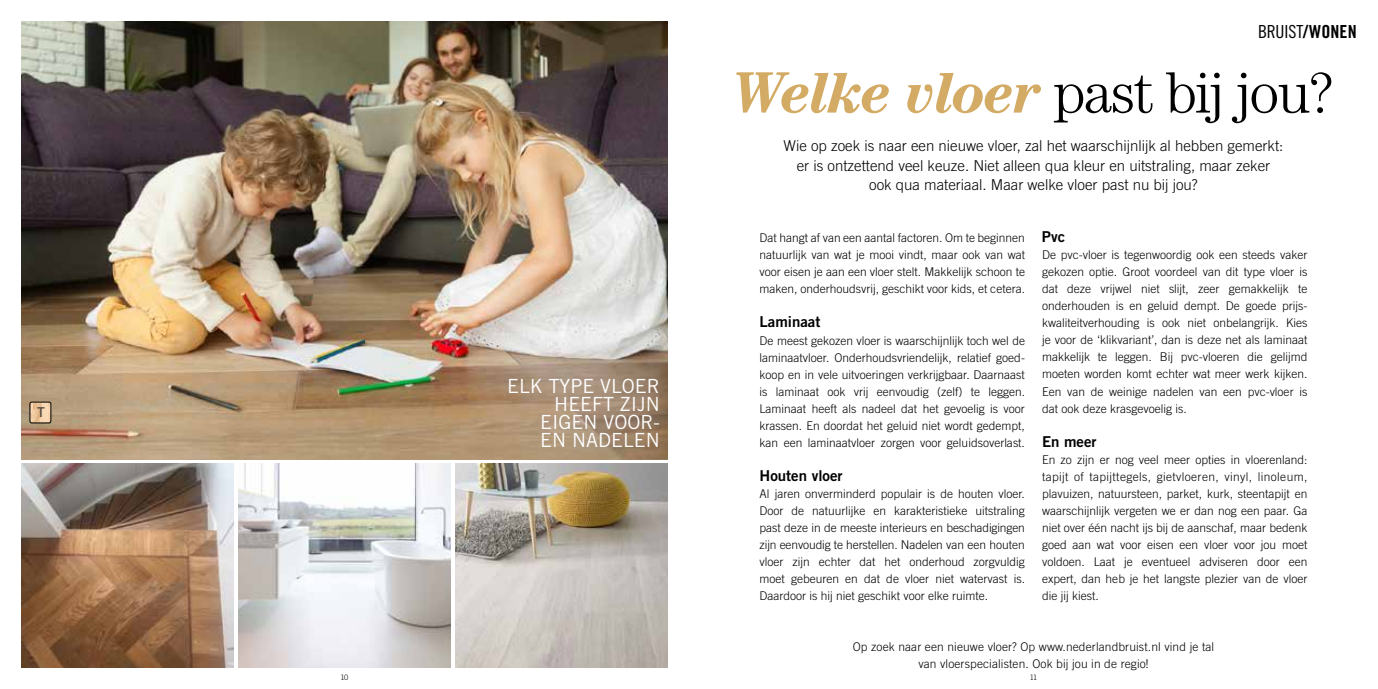
<style>
.page{position:relative;width:1378px;height:689px;background:#fff}
.page>*{position:absolute;margin:0;border:0;box-sizing:border-box;transform-origin:0 0}
.t1{font:300 58.5px "Century Std";letter-spacing:-.03em;color:#000}
.t2{font:19.5px/18px "Trade Gothic LT Std";color:#fff;text-align:right}
.t3{font:18px "Trade Gothic LT Std Cn 18";letter-spacing:-.01em;color:#000}
.t4{font:300 15px/19.5px "Trade Gothic LT Std";color:#000;text-align:center}
.t5{font:15px "Trade Gothic LT Std Bd 2";color:#000}
.t6{font:300 12px/17px "Trade Gothic LT Std";color:#000;text-align:justify}
.t7{font:300 7.5px "Trade Gothic LT Std";color:#000}
.s1{font-family:"Trade Gothic LT Std Bd Cn 20"}
.s2{font-weight:700;font-style:italic;color:#d3ab65}
</style>
<div class="page">
<img style="left:455px;top:463px;width:213px;height:205px">
<img style="left:238px;top:463px;width:213px;height:205px">
<img style="left:21px;top:463px;width:213px;height:205px">
<img style="left:21px;top:21px;width:647px;height:438px">
<svg style="left:30px;top:402px;width:22px;height:21px"></svg>
<div style="left:30px;top:402px;width:21px;height:21px;border:1px solid #000;border-radius:2px"></div>
<h2 class="t2" style="left:507px;top:376px;width:154px">ELK TYPE VLOER<br>HEEFT ZIJN<br>EIGEN VOOR-<br>EN NADELEN</h2>
<h3 class="t3" style="left:1258px;top:21px;width:100px">BRUIST<span class="s1">/WONEN</span></h3>
<h1 class="t1" style="left:732px;top:59px;width:603px"><span class="s2">Welke vloer</span> past bij jou?</h1>
<p class="t4" style="left:783px;top:136px;width:501px">Wie op zoek is naar een nieuwe vloer, zal het waarschijnlijk al hebben gemerkt: er is ontzettend veel keuze. Niet alleen qua kleur en uitstraling, maar zeker<br>ook qua materiaal. Maar welke vloer past nu bij jou?</p>
<p class="t5" style="left:1042px;top:228px;width:25px">Pvc</p>
<p class="t6" style="left:1042px;top:246px;width:267px">De pvc-vloer is tegenwoordig ook een steeds vaker gekozen optie. Groot voordeel van dit type vloer is dat deze vrijwel niet slijt, zeer gemakkelijk te onderhouden is en geluid dempt. De goede prijs&shy;kwaliteitverhouding is ook niet onbelangrijk. Kies je voor de ‘klikvariant’, dan is deze net als laminaat makkelijk te leggen. Bij pvc-vloeren die gelijmd moeten worden komt echter wat meer werk kijken.<br>Een van de weinige nadelen van een pvc-vloer is dat ook deze krasgevoelig is.</p>
<p class="t5" style="left:1042px;top:432px;width:56px">En meer</p>
<p class="t6" style="left:1042px;top:451px;width:267px">En zo zijn er nog veel meer opties in vloerenland: tapijt of tapijttegels, gietvloeren, vinyl, linoleum, plavuizen, natuursteen, parket, kurk, steentapijt en waarschijnlijk vergeten we er dan nog een paar. Ga niet over één nacht ijs bij de aanschaf, maar bedenk goed aan wat voor eisen een vloer voor jou moet voldoen. Laat je eventueel adviseren door een expert, dan heb je het langste plezier van de vloer die jij kiest.</p>
<p class="t6" style="left:759px;top:229px;width:267px">Dat hangt af van een aantal factoren. Om te beginnen natuurlijk van wat je mooi vindt, maar ook van wat voor eisen je aan een vloer stelt. Makkelijk schoon te maken, onderhoudsvrij, geschikt voor kids, et cetera.</p>
<p class="t5" style="left:759px;top:313px;width:62px">Laminaat</p>
<p class="t6" style="left:759px;top:332px;width:267px">De meest gekozen vloer is waarschijnlijk toch wel de laminaatvloer. Onderhoudsvriendelijk, relatief goed&shy;koop en in vele uitvoeringen verkrijg baar. Daarnaast is laminaat ook vrij eenvoudig (zelf) te leggen.<br>Laminaat heeft als nadeel dat het gevoelig is voor krassen. En doordat het geluid niet wordt gedempt, kan een laminaatvloer zorgen voor geluidsoverlast.</p>
<p class="t5" style="left:759px;top:466px;width:84px">Houten vloer</p>
<p class="t6" style="left:759px;top:485px;width:267px">Al jaren onverminderd populair is de houten vloer.<br>Door de natuurlijke en karakteristieke uitstraling past deze in de meeste interieurs en beschadigingen zijn eenvoudig te herstellen. Nadelen van een houten vloer zijn echter dat het onderhoud zorgvuldig moet gebeuren en dat de vloer niet watervast is.<br>Daardoor is hij niet geschikt voor elke ruimte.</p>
<p class="t6" style="left:852px;top:638px;width:363px;text-align:center">Op zoek naar een nieuwe vloer? Op www.nederlandbruist.nl vind je tal van vloerspecialisten. Ook bij jou in de regio!</p>
<p class="t7" style="left:341px;top:672px;width:9px">10</p>
<p class="t7" style="left:1029px;top:672px;width:9px">11</p>
</div>
